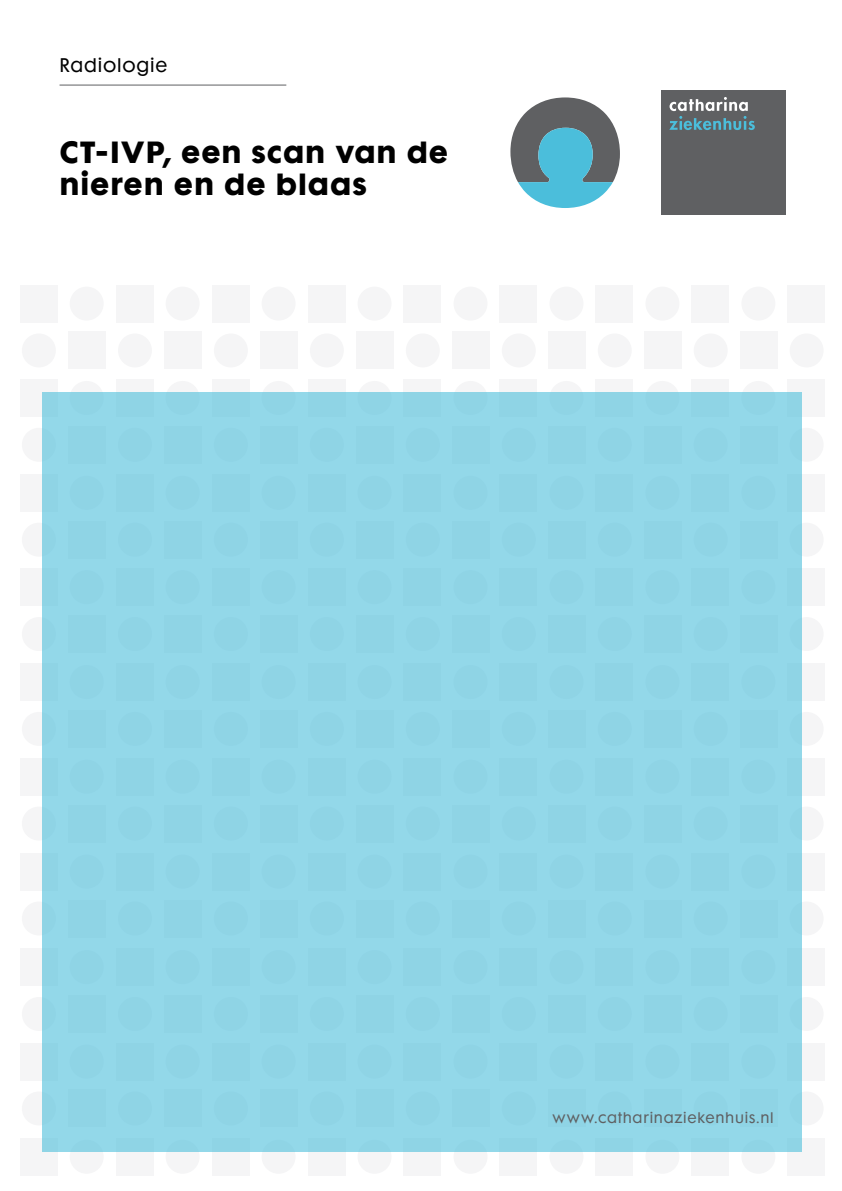
<style>
.page{position:relative;width:842px;height:1191px;background:#fff}
.page>*{position:absolute;margin:0;border:0;box-sizing:border-box;transform-origin:0 0}
.t1{font:700 28px/32px "Cg Futura Maxi";letter-spacing:.035em;color:#000}
.t2{font:18px "Cg Futura Maxi";letter-spacing:.045em;color:#000}
.t3{font:14px "Cg Futura Maxi";letter-spacing:.055em;color:#5f6062}
</style>
<div class="page">
<div style="left:70px;top:287px;width:34px;height:33px;background:#f5f5f6;border-radius:50%"></div>
<div style="left:116px;top:285px;width:37px;height:37px;background:#f5f5f6"></div>
<div style="left:166px;top:287px;width:34px;height:33px;background:#f5f5f6;border-radius:50%"></div>
<div style="left:212px;top:285px;width:37px;height:37px;background:#f5f5f6"></div>
<div style="left:262px;top:287px;width:34px;height:33px;background:#f5f5f6;border-radius:50%"></div>
<div style="left:308px;top:285px;width:37px;height:37px;background:#f5f5f6"></div>
<div style="left:358px;top:287px;width:33px;height:33px;background:#f5f5f6;border-radius:50%"></div>
<div style="left:404px;top:285px;width:37px;height:37px;background:#f5f5f6"></div>
<div style="left:454px;top:287px;width:33px;height:33px;background:#f5f5f6;border-radius:50%"></div>
<div style="left:500px;top:285px;width:37px;height:37px;background:#f5f5f6"></div>
<div style="left:549px;top:287px;width:34px;height:33px;background:#f5f5f6;border-radius:50%"></div>
<div style="left:596px;top:285px;width:37px;height:37px;background:#f5f5f6"></div>
<div style="left:645px;top:287px;width:34px;height:33px;background:#f5f5f6;border-radius:50%"></div>
<div style="left:692px;top:285px;width:37px;height:37px;background:#f5f5f6"></div>
<div style="left:741px;top:287px;width:34px;height:33px;background:#f5f5f6;border-radius:50%"></div>
<div style="left:788px;top:285px;width:37px;height:37px;background:#f5f5f6"></div>
<div style="left:20px;top:285px;width:37px;height:37px;background:#f5f5f6"></div>
<div style="left:118px;top:333px;width:34px;height:34px;background:#f5f5f6;border-radius:50%"></div>
<div style="left:164px;top:332px;width:38px;height:37px;background:#f5f5f6"></div>
<div style="left:214px;top:333px;width:34px;height:34px;background:#f5f5f6;border-radius:50%"></div>
<div style="left:260px;top:332px;width:37px;height:37px;background:#f5f5f6"></div>
<div style="left:310px;top:333px;width:34px;height:34px;background:#f5f5f6;border-radius:50%"></div>
<div style="left:356px;top:332px;width:37px;height:37px;background:#f5f5f6"></div>
<div style="left:406px;top:333px;width:34px;height:34px;background:#f5f5f6;border-radius:50%"></div>
<div style="left:452px;top:332px;width:37px;height:37px;background:#f5f5f6"></div>
<div style="left:502px;top:333px;width:34px;height:34px;background:#f5f5f6;border-radius:50%"></div>
<div style="left:548px;top:332px;width:37px;height:37px;background:#f5f5f6"></div>
<div style="left:598px;top:333px;width:34px;height:34px;background:#f5f5f6;border-radius:50%"></div>
<div style="left:644px;top:332px;width:37px;height:37px;background:#f5f5f6"></div>
<div style="left:694px;top:333px;width:34px;height:34px;background:#f5f5f6;border-radius:50%"></div>
<div style="left:740px;top:332px;width:37px;height:37px;background:#f5f5f6"></div>
<div style="left:790px;top:333px;width:34px;height:34px;background:#f5f5f6;border-radius:50%"></div>
<div style="left:22px;top:333px;width:34px;height:34px;background:#f5f5f6;border-radius:50%"></div>
<div style="left:68px;top:332px;width:37px;height:37px;background:#f5f5f6"></div>
<div style="left:70px;top:381px;width:34px;height:34px;background:#f5f5f6;border-radius:50%"></div>
<div style="left:116px;top:379px;width:37px;height:37px;background:#f5f5f6"></div>
<div style="left:166px;top:381px;width:34px;height:34px;background:#f5f5f6;border-radius:50%"></div>
<div style="left:212px;top:379px;width:37px;height:37px;background:#f5f5f6"></div>
<div style="left:262px;top:381px;width:34px;height:34px;background:#f5f5f6;border-radius:50%"></div>
<div style="left:308px;top:379px;width:37px;height:37px;background:#f5f5f6"></div>
<div style="left:358px;top:381px;width:33px;height:34px;background:#f5f5f6;border-radius:50%"></div>
<div style="left:404px;top:379px;width:37px;height:37px;background:#f5f5f6"></div>
<div style="left:454px;top:381px;width:33px;height:34px;background:#f5f5f6;border-radius:50%"></div>
<div style="left:500px;top:379px;width:37px;height:37px;background:#f5f5f6"></div>
<div style="left:549px;top:381px;width:34px;height:34px;background:#f5f5f6;border-radius:50%"></div>
<div style="left:596px;top:379px;width:37px;height:37px;background:#f5f5f6"></div>
<div style="left:645px;top:381px;width:34px;height:34px;background:#f5f5f6;border-radius:50%"></div>
<div style="left:692px;top:379px;width:37px;height:37px;background:#f5f5f6"></div>
<div style="left:741px;top:381px;width:34px;height:34px;background:#f5f5f6;border-radius:50%"></div>
<div style="left:788px;top:379px;width:37px;height:37px;background:#f5f5f6"></div>
<div style="left:20px;top:379px;width:37px;height:37px;background:#f5f5f6"></div>
<div style="left:790px;top:428px;width:34px;height:34px;background:#f5f5f6;border-radius:50%"></div>
<div style="left:22px;top:428px;width:34px;height:34px;background:#f5f5f6;border-radius:50%"></div>
<div style="left:788px;top:474px;width:37px;height:37px;background:#f5f5f6"></div>
<div style="left:20px;top:474px;width:37px;height:37px;background:#f5f5f6"></div>
<div style="left:790px;top:523px;width:34px;height:33px;background:#f5f5f6;border-radius:50%"></div>
<div style="left:22px;top:523px;width:34px;height:33px;background:#f5f5f6;border-radius:50%"></div>
<div style="left:788px;top:568px;width:37px;height:38px;background:#f5f5f6"></div>
<div style="left:20px;top:568px;width:37px;height:38px;background:#f5f5f6"></div>
<div style="left:790px;top:617px;width:34px;height:34px;background:#f5f5f6;border-radius:50%"></div>
<div style="left:22px;top:617px;width:34px;height:34px;background:#f5f5f6;border-radius:50%"></div>
<div style="left:788px;top:663px;width:37px;height:37px;background:#f5f5f6"></div>
<div style="left:20px;top:663px;width:37px;height:37px;background:#f5f5f6"></div>
<div style="left:790px;top:712px;width:34px;height:34px;background:#f5f5f6;border-radius:50%"></div>
<div style="left:22px;top:712px;width:34px;height:34px;background:#f5f5f6;border-radius:50%"></div>
<div style="left:788px;top:758px;width:37px;height:37px;background:#f5f5f6"></div>
<div style="left:20px;top:758px;width:37px;height:37px;background:#f5f5f6"></div>
<div style="left:790px;top:806px;width:34px;height:34px;background:#f5f5f6;border-radius:50%"></div>
<div style="left:22px;top:806px;width:34px;height:34px;background:#f5f5f6;border-radius:50%"></div>
<div style="left:788px;top:853px;width:37px;height:37px;background:#f5f5f6"></div>
<div style="left:20px;top:853px;width:37px;height:37px;background:#f5f5f6"></div>
<div style="left:790px;top:901px;width:34px;height:34px;background:#f5f5f6;border-radius:50%"></div>
<div style="left:22px;top:901px;width:34px;height:34px;background:#f5f5f6;border-radius:50%"></div>
<div style="left:788px;top:948px;width:37px;height:37px;background:#f5f5f6"></div>
<div style="left:20px;top:948px;width:37px;height:37px;background:#f5f5f6"></div>
<div style="left:790px;top:997px;width:34px;height:34px;background:#f5f5f6;border-radius:50%"></div>
<div style="left:22px;top:997px;width:34px;height:34px;background:#f5f5f6;border-radius:50%"></div>
<div style="left:788px;top:1043px;width:37px;height:37px;background:#f5f5f6"></div>
<div style="left:20px;top:1043px;width:37px;height:37px;background:#f5f5f6"></div>
<div style="left:790px;top:1091px;width:34px;height:34px;background:#f5f5f6;border-radius:50%"></div>
<div style="left:22px;top:1091px;width:34px;height:34px;background:#f5f5f6;border-radius:50%"></div>
<div style="left:70px;top:1139px;width:34px;height:34px;background:#f5f5f6;border-radius:50%"></div>
<div style="left:116px;top:1138px;width:37px;height:37px;background:#f5f5f6"></div>
<div style="left:166px;top:1139px;width:34px;height:34px;background:#f5f5f6;border-radius:50%"></div>
<div style="left:212px;top:1138px;width:37px;height:37px;background:#f5f5f6"></div>
<div style="left:262px;top:1139px;width:34px;height:34px;background:#f5f5f6;border-radius:50%"></div>
<div style="left:308px;top:1138px;width:37px;height:37px;background:#f5f5f6"></div>
<div style="left:358px;top:1139px;width:33px;height:34px;background:#f5f5f6;border-radius:50%"></div>
<div style="left:404px;top:1138px;width:37px;height:37px;background:#f5f5f6"></div>
<div style="left:454px;top:1139px;width:33px;height:34px;background:#f5f5f6;border-radius:50%"></div>
<div style="left:500px;top:1138px;width:37px;height:37px;background:#f5f5f6"></div>
<div style="left:549px;top:1139px;width:34px;height:34px;background:#f5f5f6;border-radius:50%"></div>
<div style="left:596px;top:1138px;width:37px;height:37px;background:#f5f5f6"></div>
<div style="left:645px;top:1139px;width:34px;height:34px;background:#f5f5f6;border-radius:50%"></div>
<div style="left:692px;top:1138px;width:37px;height:37px;background:#f5f5f6"></div>
<div style="left:741px;top:1139px;width:34px;height:34px;background:#f5f5f6;border-radius:50%"></div>
<div style="left:788px;top:1138px;width:37px;height:37px;background:#f5f5f6"></div>
<div style="left:20px;top:1138px;width:37px;height:37px;background:#f5f5f6"></div>
<div style="left:43px;top:392px;width:759px;height:760px;background:#8fd4e5"></div>
<hr style="left:60px;top:85px;width:226px;height:1px;background:#5f6062">
<svg style="left:510px;top:97px;width:110px;height:111px"></svg>
<div style="left:661px;top:90px;width:124px;height:125px;background:#5f6062"></div>
<svg style="left:669px;top:97px;width:86px;height:33px"></svg>
<p class="t2" style="left:60px;top:54px;width:109px">Radiologie</p>
<p class="t1" style="left:60px;top:137px;width:390px">CT-IVP, een scan van de nieren en de blaas</p>
<p class="t3" style="left:552px;top:1109px;width:223px">www.catharinaziekenhuis.nl</p>
</div>
